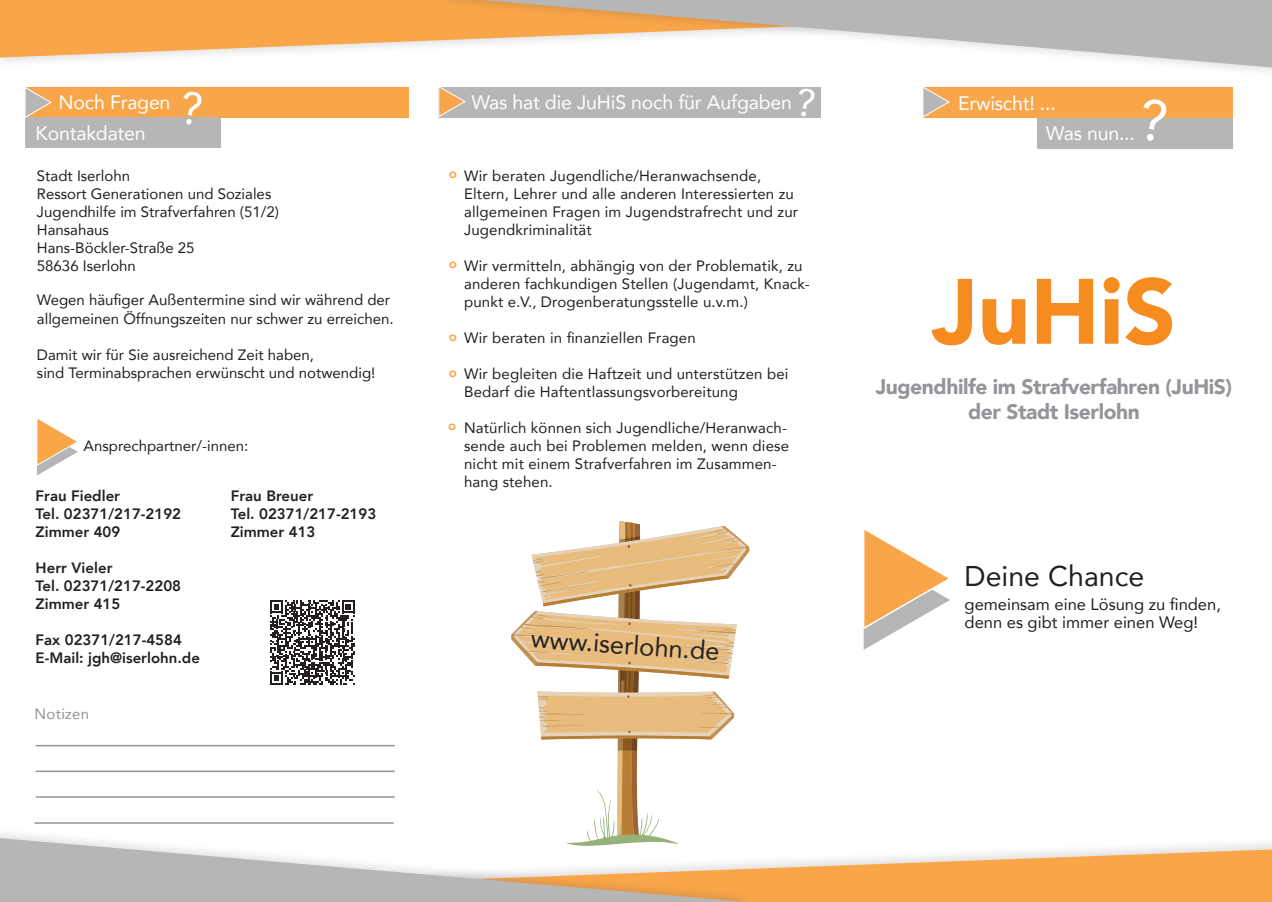
<style>
.page{position:relative;width:1272px;height:902px;background:#fff}
.page>*{position:absolute;margin:0;border:0;box-sizing:border-box;transform-origin:0 0}
.t1{font:900 91.5px "Avenir";color:#f68b1f}
.t2{font:28.5px "Avenir";color:#231f20}
.t3{font:25.5px "Avenir";color:#231f20}
.t4{font:900 21px/25.2px "Avenir";letter-spacing:-.02em;color:#939598;text-align:center}
.t5{font:19.5px "Avenir";letter-spacing:-.01em;color:#fff}
.t6{font:16.5px/18px "Avenir";color:#231f20}
.t7{font:15px/18px "Avenir";letter-spacing:.01em;color:#231f20}
.t8{font:800 15px/18px "Avenir";color:#231f20}
.t9{font:15px "Avenir";letter-spacing:.02em;color:#939598}
.t10{font:800 13.5px "Avenir";color:#f9a64a}
</style>
<div class="page">
<div style="left:25px;top:87px;width:383px;height:30px;background:#f9a64a"></div>
<div style="left:438px;top:87px;width:382px;height:30px;background:#b6b6b7"></div>
<div style="left:1036px;top:117px;width:196px;height:31px;background:#b6b6b7"></div>
<div style="left:922px;top:87px;width:310px;height:30px;background:#f9a64a"></div>
<div style="left:25px;top:117px;width:195px;height:31px;background:#b6b6b7"></div>
<svg style="left:0;top:0;width:440px;height:58px;background:#f8b264"></svg>
<div style="left:440px;top:0;width:831px;height:86px;background:#231f20;opacity:.13"></div>
<svg style="left:481px;top:0;width:790px;height:67px"></svg>
<svg style="left:0;top:838px;width:429px;height:63px;fill:#b6b6b7"></svg>
<svg style="left:37px;top:419px;width:41px;height:56px"></svg>
<hr style="left:36px;top:744px;width:359px;height:2px;background:#939598">
<hr style="left:36px;top:770px;width:359px;height:2px;background:#939598">
<hr style="left:36px;top:796px;width:359px;height:1px;background:#939598">
<hr style="left:35px;top:822px;width:359px;height:1px;background:#939598">
<svg style="left:429px;top:521px;width:842px;height:380px"></svg>
<svg style="left:25px;top:87px;width:27px;height:31px"></svg>
<svg style="left:438px;top:85px;width:28px;height:33px"></svg>
<svg style="left:922px;top:87px;width:27px;height:31px"></svg>
<svg style="left:270px;top:600px;width:85px;height:84px"></svg>
<svg style="left:795px;top:117px;width:20px;height:1px"></svg>
<svg style="left:1138px;top:117px;width:29px;height:1px"></svg>
<h3 class="t5" style="left:59px;top:87px;width:113px">Noch Fragen</h3>
<h3 class="t5" style="left:471px;top:87px;width:322px">Was hat die JuHiS noch für Aufgaben</h3>
<h3 class="t5" style="left:958px;top:88px;width:99px">Erwischt! ...</h3>
<h3 class="t5" style="left:36px;top:117px;width:112px">Kontakdaten</h3>
<h3 class="t5" style="left:1045px;top:117px;width:90px">Was nun...</h3>
<p class="t7" style="left:464px;top:166px;width:335px">Wir beraten Jugendliche/Heranwachsende, Eltern, Lehrer und alle anderen Interessierten zu allgemeinen Fragen im Jugendstrafrecht und zur Jugendkriminalität</p>
<p class="t7" style="left:464px;top:256px;width:347px">Wir vermitteln, abhängig von der Problematik, zu anderen fachkundigen Stellen (Jugendamt, Knack&shy;punkt e.V., Drogenberatungsstelle u.v.m.)</p>
<p class="t7" style="left:464px;top:328px;width:233px">Wir beraten in finanziellen Fragen</p>
<p class="t7" style="left:464px;top:364px;width:326px">Wir begleiten die Haftzeit und unterstützen bei<br>Bedarf die Haftentlassungsvorbereitung</p>
<p class="t7" style="left:464px;top:418px;width:326px">Natürlich können sich Jugendliche/Heranwach&shy;sende auch bei Problemen melden, wenn diese nicht mit einem Strafverfahren im Zusammen&shy;hang stehen.</p>
<p class="t7" style="left:37px;top:166px;width:243px">Stadt Iserlohn<br>Ressort Generationen und Soziales<br>Jugendhilfe im Strafverfahren (51/2)<br>Hansahaus<br>Hans-Böckler-Straße 25<br>58636 Iserlohn</p>
<p class="t7" style="left:37px;top:291px;width:358px">Wegen häufiger Außentermine sind wir während der allgemeinen Öffnungszeiten nur schwer zu erreichen.</p>
<p class="t7" style="left:37px;top:345px;width:340px">Damit wir für Sie ausreichend Zeit haben,<br>sind Terminabsprachen erwünscht und notwendig!</p>
<p class="t10" style="left:449px;top:163px;width:10px">o</p>
<p class="t10" style="left:449px;top:253px;width:10px">o</p>
<h1 class="t1" style="left:931px;top:233px;width:246px">JuHiS</h1>
<h3 class="t4" style="left:875px;top:373px;width:358px">Jugendhilfe im Strafverfahren (JuHiS) der Stadt Iserlohn</h3>
<p class="t10" style="left:449px;top:325px;width:10px">o</p>
<p class="t10" style="left:449px;top:361px;width:10px">o</p>
<p class="t10" style="left:448px;top:415px;width:10px">o</p>
<p class="t7" style="left:84px;top:436px;width:166px">Ansprechpartner/-innen:</p>
<p class="t8" style="left:36px;top:487px;width:147px">Frau Fiedler<br>Tel. 02371/217-2192<br>Zimmer 409</p>
<p class="t8" style="left:36px;top:559px;width:147px">Herr Vieler<br>Tel. 02371/217-2208<br>Zimmer 415</p>
<p class="t8" style="left:36px;top:631px;width:166px">Fax 02371/217-4584<br>E-Mail: jgh@iserlohn.de</p>
<h3 class="t3" style="left:532px;top:617px;width:190px;rotate:4deg">www.iserlohn.de</h3>
<p class="t8" style="left:231px;top:487px;width:147px">Frau Breuer<br>Tel. 02371/217-2193<br>Zimmer 413</p>
<h2 class="t2" style="left:964px;top:553px;width:181px">Deine Chance</h2>
<p class="t6" style="left:964px;top:594px;width:258px">gemeinsam eine Lösung zu finden, denn es gibt immer einen Weg!</p>
<p class="t9" style="left:35px;top:701px;width:56px">Notizen</p>
</div>
